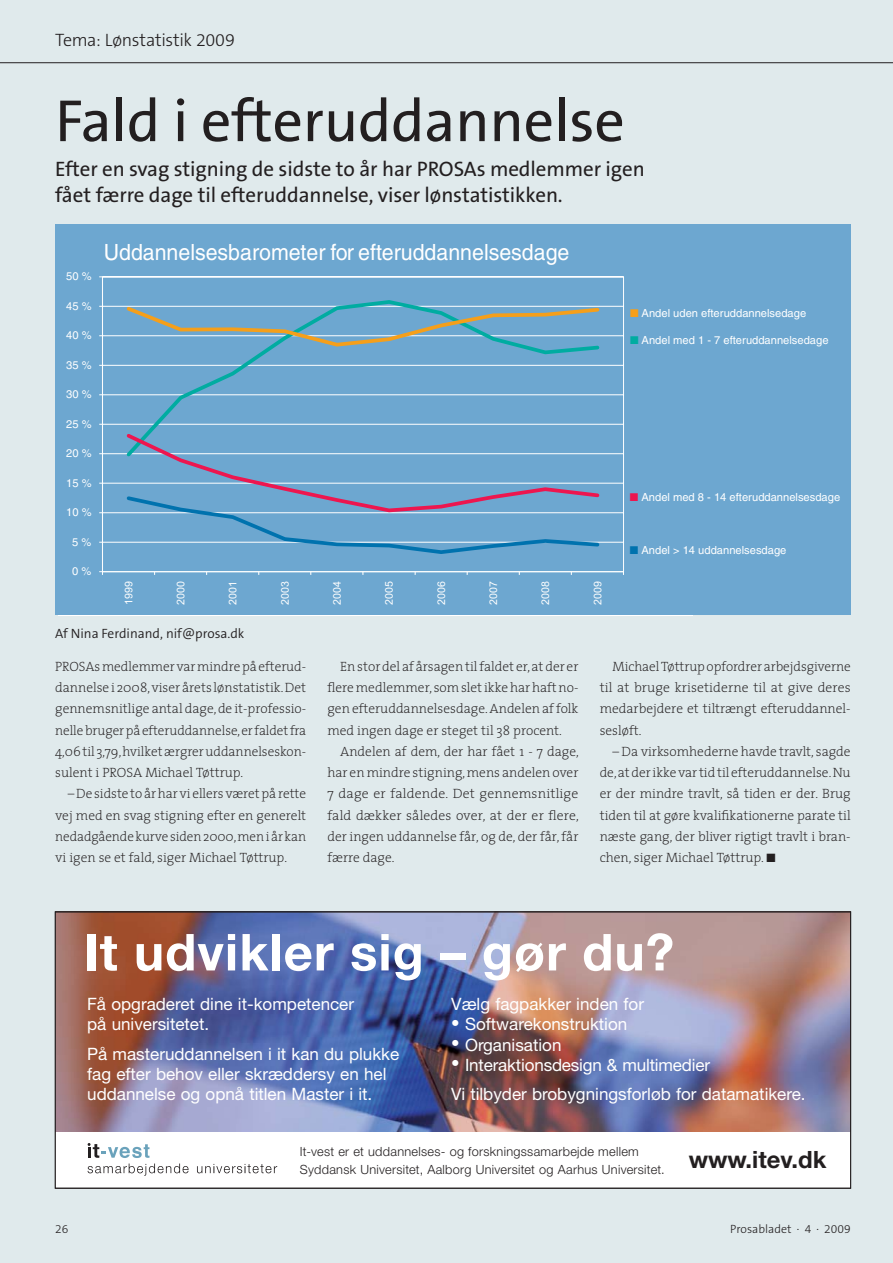
<style>
.page{position:relative;width:893px;height:1263px;background:#fff}
.page>*{position:absolute;margin:0;border:0;box-sizing:border-box;transform-origin:0 0}
.t1{font:60px "The Sans B5 Plain";letter-spacing:-.005em;color:#231f20}
.t2{font:700 51px "Helvetica Neue";letter-spacing:.02em;color:#fff}
.t3{font:700 23.85px "Helvetica Neue";color:#231f20}
.t4{font:22.35px "Helvetica";color:#fff;scale:.96 1}
.t5{font:21px/25.5px "The Sans B5 Plain";letter-spacing:-.005em;color:#231f20}
.t6{font:300 18px "The Sans B3";letter-spacing:-.02em;color:#231f20}
.t7{font:17.1px/20.1px "Helvetica Neue";color:#fff}
.t8{font:200 13.5px/21.3px "The Serif";color:#231f20;text-align:justify}
.t9{font:300 13.5px "The Sans B4";color:#231f20}
.t10{font:300 12.75px/18.3px "Helvetica Neue";letter-spacing:.025em;color:#231f20}
.t11{font:300 12px "The Sans B3";color:#231f20}
.t12{font:11.1px "Helvetica";color:#fff}
.t13{font:10.65px "Arial";color:#fff}
.s1{color:#f59f1a}
.s2{color:#00aca1}
.s3{color:#ed164f}
.s4{color:#0072ae}
</style>
<div class="page">
<div style="left:0;top:0;width:892px;height:1263px;background:#e0eaec"></div>
<hr style="left:0;top:62px;width:892px;height:1px;background:#231f20">
<div style="left:55px;top:224px;width:795px;height:391px;background:#6da7d0"></div>
<svg style="left:102px;top:276px;width:522px;height:296px"></svg>
<hr style="left:102px;top:277px;width:1px;height:295px;background:#fff">
<hr style="left:102px;top:571px;width:521px;height:1px;background:#fff">
<svg style="left:123px;top:298px;width:478px;height:162px"></svg>
<svg style="left:124px;top:304px;width:477px;height:44px"></svg>
<svg style="left:124px;top:431px;width:477px;height:125px"></svg>
<div style="left:55px;top:1128px;width:795px;height:60px;background:#fff"></div>
<img style="left:57px;top:914px;width:791px;height:218px">
<svg style="left:88px;top:1164px;width:101px;height:12px"></svg>
<svg style="left:197px;top:1164px;width:80px;height:9px"></svg>
<svg style="left:88px;top:1143px;width:61px;height:15px"></svg>
<svg style="left:452px;top:1020px;width:6px;height:6px"></svg>
<svg style="left:452px;top:1040px;width:6px;height:6px"></svg>
<svg style="left:452px;top:1060px;width:6px;height:6px"></svg>
<h3 class="t6" style="left:55px;top:31px;width:181px">Tema: Lønstatistik 2009</h3>
<h1 class="t1" style="left:55px;top:91px;width:571px">Fald i efteruddannelse</h1>
<h3 class="t5" style="left:55px;top:157px;width:591px">Efter en svag stigning de sidste to år har PROSAs medlemmer igen fået færre dage til efteruddannelse, viser lønstatistikken.</h3>
<p class="t12" style="left:66px;top:272px;width:27px">50 %</p>
<p class="t12" style="left:66px;top:302px;width:27px">45 %</p>
<p class="t12" style="left:66px;top:331px;width:27px">40 %</p>
<p class="t12" style="left:66px;top:361px;width:27px">35 %</p>
<p class="t12" style="left:66px;top:390px;width:27px">30 %</p>
<p class="t12" style="left:66px;top:420px;width:27px">25 %</p>
<p class="t12" style="left:66px;top:449px;width:27px">20 %</p>
<p class="t12" style="left:66px;top:479px;width:27px">15 %</p>
<p class="t12" style="left:66px;top:508px;width:27px">10 %</p>
<p class="t12" style="left:72px;top:538px;width:21px">5 %</p>
<p class="t12" style="left:72px;top:567px;width:21px">0 %</p>
<h3 class="t4" style="left:104px;top:244px;width:486px">Uddannelsesbarometer for efteruddannelsesdage</h3>
<p class="t13" style="left:122px;top:605px;width:25px;rotate:-90deg">1999</p>
<p class="t13" style="left:175px;top:605px;width:25px;rotate:-90deg">2000</p>
<p class="t13" style="left:227px;top:605px;width:25px;rotate:-90deg">2001</p>
<p class="t13" style="left:279px;top:605px;width:25px;rotate:-90deg">2003</p>
<p class="t13" style="left:331px;top:605px;width:25px;rotate:-90deg">2004</p>
<p class="t13" style="left:383px;top:605px;width:25px;rotate:-90deg">2005</p>
<p class="t13" style="left:435px;top:605px;width:25px;rotate:-90deg">2006</p>
<p class="t13" style="left:487px;top:605px;width:25px;rotate:-90deg">2007</p>
<p class="t13" style="left:539px;top:605px;width:25px;rotate:-90deg">2008</p>
<p class="t13" style="left:591px;top:605px;width:25px;rotate:-90deg">2009</p>
<p class="t12" style="left:630px;top:309px;width:178px"><span class="s1">■</span> Andel uden efteruddannelsedage</p>
<p class="t12" style="left:630px;top:336px;width:200px"><span class="s2">■</span> Andel med 1 - 7 efteruddannelsedage</p>
<p class="t12" style="left:630px;top:493px;width:212px"><span class="s3">■</span> Andel med 8 - 14 efteruddannelsesdage</p>
<p class="t12" style="left:630px;top:547px;width:158px"><span class="s4">■</span> Andel &gt; 14 uddannelsesdage</p>
<p class="t9" style="left:55px;top:627px;width:191px">Af Nina Ferdinand, nif@prosa.dk</p>
<p class="t8" style="left:55px;top:656px;width:252px">PROSAs medlemmer var mindre på efterud&shy;dannelse i 2008, viser årets lønstatistik. Det gennemsnitlige antal dage, de it-professio&shy;nelle bruger på efteruddannelse, er faldet fra 4,06 til 3,79, hvilket ærgrer uddannelseskon&shy;sulent i PROSA Michael Tøttrup.</p>
<p class="t8" style="left:55px;top:784px;width:252px;text-indent:13px">– De sidste to år har vi ellers været på rette vej med en svag stigning efter en generelt nedadgående kurve siden 2000, men i år kan vi igen se et fald, siger Michael Tøttrup.</p>
<p class="t8" style="left:327px;top:656px;width:252px;text-indent:13px">En stor del af årsagen til faldet er, at der er flere medlemmer, som slet ikke har haft no&shy;gen efteruddannelsesdage. Andelen af folk med ingen dage er steget til 38 procent.</p>
<p class="t8" style="left:327px;top:741px;width:253px;text-indent:13px">Andelen af dem, der har fået 1 - 7 dage, har en mindre stigning, mens andelen over 7 dage er faldende. Det gennemsnitlige fald dækker således over, at der er flere, der ingen uddannelse får, og de, der får, får færre dage.</p>
<p class="t8" style="left:599px;top:656px;width:252px;text-indent:13px">Michael Tøttrup opfordrer arbejdsgiverne til at bruge krisetiderne til at give deres medarbejdere et tiltrængt efteruddannel&shy;sesløft.</p>
<p class="t8" style="left:599px;top:741px;width:252px;text-indent:13px">– Da virksomhederne havde travlt, sagde de, at der ikke var tid til efteruddannelse. Nu er der mindre travlt, så tiden er der. Brug tiden til at gøre kvalifikationerne parate til næste gang, der bliver rigtigt travlt i bran&shy;chen, siger Michael Tøttrup. ■</p>
<h2 class="t2" style="left:84px;top:934px;width:592px">It udvikler sig – gør du?</h2>
<p class="t7" style="left:87px;top:996px;width:268px">Få opgraderet dine it-kompetencer på universitetet.</p>
<p class="t7" style="left:87px;top:1045px;width:313px">På masteruddannelsen i it kan du plukke fag efter behov eller skræddersy en hel uddannelse og opnå titlen Master i it.</p>
<p class="t7" style="left:465px;top:996px;width:246px;text-indent:-14px">Vælg fagpakker inden for<br>Softwarekonstruktion<br>Organisation<br>Interaktionsdesign &amp; multimedier</p>
<p class="t7" style="left:451px;top:1086px;width:356px">Vi tilbyder brobygningsforløb for datamatikere.</p>
<p class="t10" style="left:300px;top:1143px;width:366px">It-vest er et uddannelses- og forskningssamarbejde mellem<br>Syddansk Universitet, Aalborg Universitet og Aarhus Universitet.</p>
<h3 class="t3" style="left:688px;top:1151px;width:139px">www.itev.dk</h3>
<p class="t11" style="left:55px;top:1223px;width:15px">26</p>
<p class="t11" style="left:730px;top:1223px;width:122px">Prosabladet · 4 · 2009</p>
</div>
